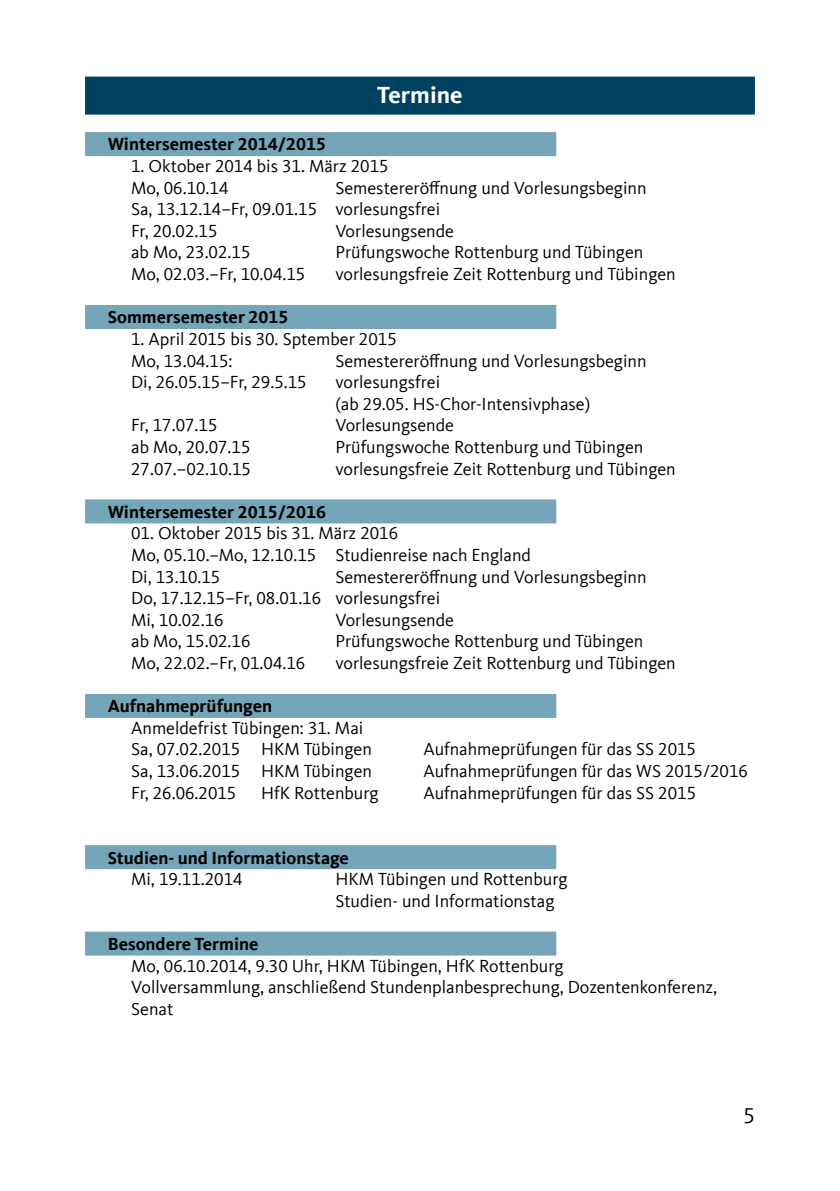
<style>
.page{position:relative;width:840px;height:1191px;background:#fff}
.page>*{position:absolute;margin:0;border:0;box-sizing:border-box;transform-origin:0 0}
.t1{font:700 24px "Kievit Offc";color:#fff}
.t2{font:22px "Kievit Offc";color:#000}
.t3{font:18px/21.6px "Kievit Offc";color:#000}
.t4{font:700 18px "Kievit Offc";color:#000}
</style>
<div class="page">
<div style="left:85px;top:77px;width:669px;height:38px;background:#00415f"></div>
<div style="left:85px;top:132px;width:471px;height:24px;background:#75a5b9"></div>
<div style="left:85px;top:305px;width:471px;height:24px;background:#75a5b9"></div>
<div style="left:85px;top:499px;width:471px;height:24px;background:#75a5b9"></div>
<div style="left:85px;top:694px;width:471px;height:24px;background:#75a5b9"></div>
<div style="left:85px;top:845px;width:471px;height:24px;background:#75a5b9"></div>
<div style="left:85px;top:931px;width:471px;height:24px;background:#75a5b9"></div>
<h1 class="t1" style="left:377px;top:81px;width:87px">Termine</h1>
<p class="t4" style="left:108px;top:134px;width:220px">Wintersemester 2014/2015</p>
<p class="t3" style="left:131px;top:155px;width:259px">1. Oktober 2014 bis 31. März 2015<br>Mo, 06.10.14</p>
<p class="t3" style="left:131px;top:177px;width:516px;text-indent:204px">Semestereröffnung und Vorlesungsbeginn<br>Sa, 13.12.14–Fr, 09.01.15 vorlesungsfrei<br>Fr, 20.02.15</p>
<p class="t3" style="left:335px;top:220px;width:120px">Vorlesungsende</p>
<p class="t3" style="left:131px;top:242px;width:121px">ab Mo, 23.02.15</p>
<p class="t3" style="left:335px;top:242px;width:309px">Prüfungswoche Rottenburg und Tübingen</p>
<p class="t3" style="left:131px;top:263px;width:176px">Mo, 02.03.–Fr, 10.04.15</p>
<p class="t3" style="left:335px;top:263px;width:342px">vorlesungsfreie Zeit Rottenburg und Tübingen</p>
<p class="t4" style="left:108px;top:307px;width:182px">Sommersemester 2015</p>
<p class="t3" style="left:131px;top:328px;width:267px">1. April 2015 bis 30. Sptember 2015<br>Mo, 13.04.15:</p>
<p class="t3" style="left:335px;top:350px;width:312px">Semestereröffnung und Vorlesungsbeginn</p>
<p class="t3" style="left:131px;top:371px;width:177px">Di, 26.05.15–Fr, 29.5.15</p>
<p class="t3" style="left:335px;top:371px;width:256px">vorlesungsfrei<br>(ab 29.05. HS-Chor-Intensivphase)</p>
<p class="t3" style="left:131px;top:415px;width:88px">Fr, 17.07.15</p>
<p class="t3" style="left:335px;top:415px;width:120px">Vorlesungsende</p>
<p class="t3" style="left:131px;top:436px;width:121px">ab Mo, 20.07.15</p>
<p class="t3" style="left:335px;top:436px;width:309px">Prüfungswoche Rottenburg und Tübingen</p>
<p class="t3" style="left:131px;top:458px;width:121px">27.07.–02.10.15</p>
<p class="t3" style="left:335px;top:458px;width:342px">vorlesungsfreie Zeit Rottenburg und Tübingen</p>
<p class="t4" style="left:108px;top:501px;width:220px">Wintersemester 2015/2016</p>
<p class="t3" style="left:131px;top:523px;width:401px">01. Oktober 2015 bis 31. März 2016<br>Mo, 05.10.–Mo, 12.10.15 Studienreise nach England<br>Di, 13.10.15</p>
<p class="t3" style="left:131px;top:566px;width:516px;text-indent:204px">Semestereröffnung und Vorlesungsbeginn<br>Do, 17.12.15–Fr, 08.01.16 vorlesungsfrei<br>Mi, 10.02.16</p>
<p class="t3" style="left:335px;top:609px;width:120px">Vorlesungsende</p>
<p class="t3" style="left:131px;top:631px;width:121px">ab Mo, 15.02.16</p>
<p class="t3" style="left:335px;top:631px;width:309px">Prüfungswoche Rottenburg und Tübingen</p>
<p class="t3" style="left:131px;top:652px;width:176px">Mo, 22.02.–Fr, 01.04.16</p>
<p class="t3" style="left:335px;top:652px;width:342px">vorlesungsfreie Zeit Rottenburg und Tübingen</p>
<p class="t4" style="left:108px;top:695px;width:166px">Aufnahmeprüfungen</p>
<p class="t3" style="left:131px;top:717px;width:242px">Anmeldefrist Tübingen: 31. Mai<br>Sa, 07.02.2015 HKM Tübingen</p>
<p class="t3" style="left:423px;top:739px;width:274px">Aufnahmeprüfungen für das SS 2015</p>
<p class="t3" style="left:131px;top:760px;width:242px">Sa, 13.06.2015 HKM Tübingen</p>
<p class="t3" style="left:423px;top:760px;width:326px">Aufnahmeprüfungen für das WS 2015/2016</p>
<p class="t3" style="left:131px;top:782px;width:107px">Fr, 26.06.2015</p>
<p class="t3" style="left:261px;top:782px;width:119px">HfK Rottenburg</p>
<p class="t3" style="left:423px;top:782px;width:274px">Aufnahmeprüfungen für das SS 2015</p>
<p class="t4" style="left:108px;top:847px;width:242px">Studien- und Informationstage</p>
<p class="t3" style="left:131px;top:868px;width:113px">Mi, 19.11.2014</p>
<p class="t3" style="left:335px;top:868px;width:233px">HKM Tübingen und Rottenburg<br>Studien- und Informationstag</p>
<p class="t4" style="left:108px;top:933px;width:152px">Besondere Termine</p>
<p class="t3" style="left:131px;top:955px;width:587px">Mo, 06.10.2014, 9.30 Uhr, HKM Tübingen, HfK Rottenburg<br>Vollversammlung, anschließend Stundenplanbesprechung, Dozentenkonferenz,<br>Senat</p>
<p class="t2" style="left:743px;top:1103px;width:13px">5</p>
</div>
